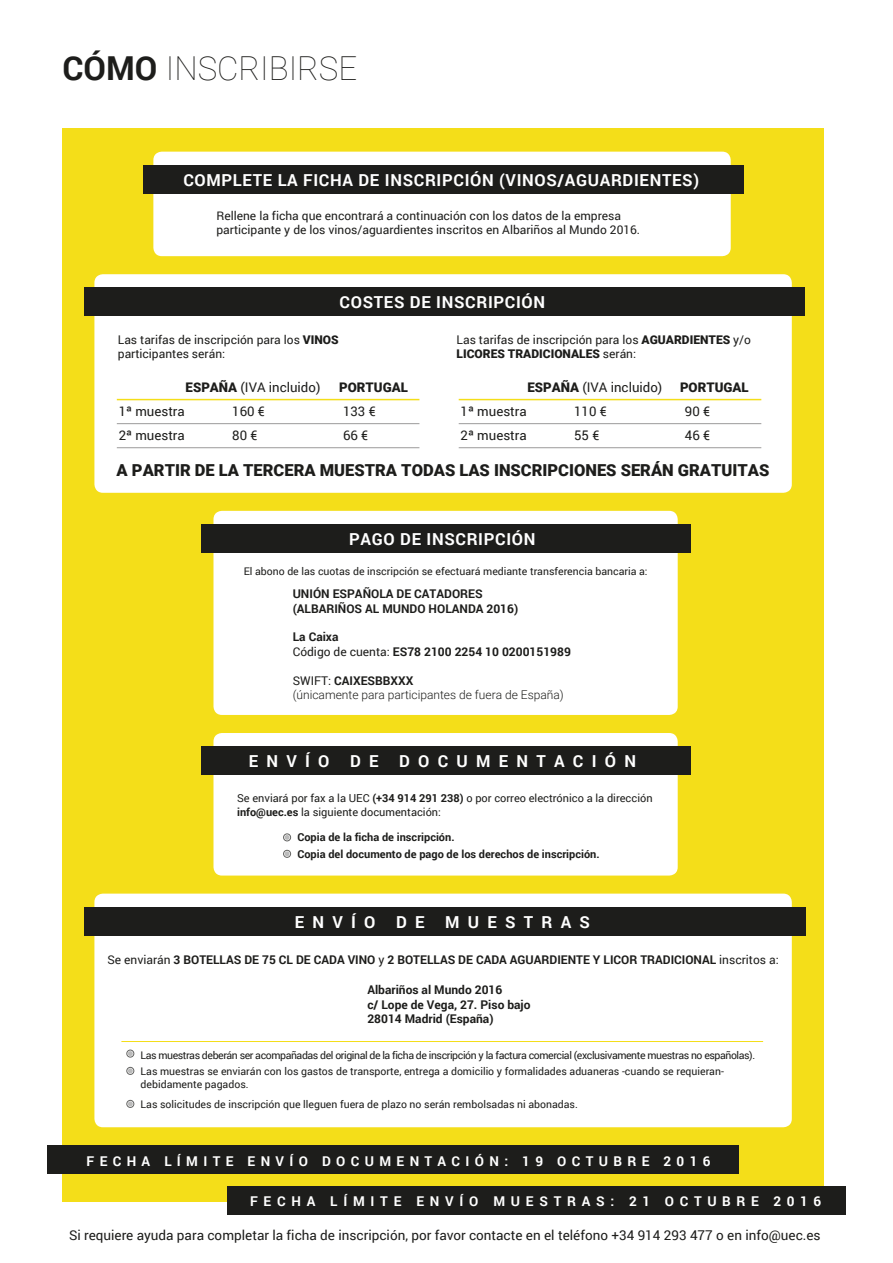
<style>
.page{position:relative;width:893px;height:1263px;background:#fff}
.page>*{position:absolute;margin:0;border:0;box-sizing:border-box;transform-origin:0 0}
.t1{font:100 33px "Roboto";color:#1d1d1b}
.t2{font:700 16.5px "Roboto";letter-spacing:.04em;color:#fff}
.t3{font:900 16.5px "Roboto";color:#1d1d1b}
.t4{font:700 16.5px "Roboto";letter-spacing:.5em;color:#fff}
.t5{font:13.5px "Roboto";color:#1d1d1b}
.t6{font:700 13.5px "Roboto";letter-spacing:.395em;color:#fff}
.t7{font:700 13.5px "Roboto";letter-spacing:.425em;color:#fff}
.t8{font:13.2px "Roboto";color:#1d1d1b}
.t9{font:900 13.2px "Roboto";color:#1d1d1b}
.t10{font:12px/14.4px "Roboto";color:#1d1d1b}
.t11{font:700 12px/14.4px "Roboto";color:#1d1d1b}
.t12{font:300 12px/14.4px "Roboto";color:#1d1d1b}
.t13{font:10.95px/13.2px "Roboto";color:#1d1d1b}
.t14{font:700 10.95px/16.5px "Roboto";color:#1d1d1b}
.t15{font:10.5px/16.5px "Roboto";letter-spacing:-.04em;color:#1d1d1b}
.t16{font:10.5px/20.4px "Roboto";color:#1d1d1b}
.s1{font-weight:700}
.s2{font-weight:900}
.s3{font-weight:400}
</style>
<div class="page">
<div style="left:63px;top:128px;width:761px;height:1074px;background:#f4de19"></div>
<div style="left:47px;top:1145px;width:691px;height:29px;background:#1d1d1b"></div>
<div style="left:227px;top:1186px;width:619px;height:29px;background:#1d1d1b"></div>
<div style="left:213px;top:511px;width:465px;height:204px;background:#fff;border-radius:9px"></div>
<div style="left:201px;top:524px;width:489px;height:29px;background:#1d1d1b"></div>
<div style="left:213px;top:733px;width:465px;height:142px;background:#fff;border-radius:9px"></div>
<div style="left:201px;top:746px;width:489px;height:29px;background:#1d1d1b"></div>
<div style="left:283px;top:833px;width:8px;height:8px;border:1px solid #1d1d1b;border-radius:50%"></div>
<svg style="left:285px;top:835px;width:5px;height:5px"></svg>
<div style="left:283px;top:850px;width:8px;height:8px;border:1px solid #1d1d1b;border-radius:50%"></div>
<svg style="left:285px;top:851px;width:5px;height:5px"></svg>
<div style="left:94px;top:894px;width:698px;height:233px;background:#fff;border-radius:9px"></div>
<div style="left:85px;top:907px;width:721px;height:29px;background:#1d1d1b"></div>
<hr style="left:121px;top:1041px;width:642px;height:1px;background:#f4de19">
<div style="left:126px;top:1050px;width:8px;height:7px;border:1px solid #1d1d1b;border-radius:50%"></div>
<svg style="left:128px;top:1051px;width:5px;height:5px"></svg>
<div style="left:126px;top:1067px;width:8px;height:8px;border:1px solid #1d1d1b;border-radius:50%"></div>
<svg style="left:128px;top:1068px;width:5px;height:5px"></svg>
<div style="left:126px;top:1100px;width:8px;height:8px;border:1px solid #1d1d1b;border-radius:50%"></div>
<svg style="left:128px;top:1101px;width:5px;height:5px"></svg>
<div style="left:153px;top:152px;width:578px;height:104px;background:#fff;border-radius:9px"></div>
<div style="left:143px;top:165px;width:600px;height:29px;background:#1d1d1b"></div>
<div style="left:94px;top:274px;width:698px;height:219px;background:#fff;border-radius:9px"></div>
<hr style="left:117px;top:399px;width:302px;height:1px;background:#f4de19">
<hr style="left:117px;top:423px;width:302px;height:1px;background:#9b9a9a">
<hr style="left:117px;top:447px;width:302px;height:1px;background:#9b9a9a">
<hr style="left:459px;top:399px;width:302px;height:1px;background:#f4de19">
<hr style="left:459px;top:423px;width:302px;height:1px;background:#9b9a9a">
<hr style="left:459px;top:447px;width:302px;height:1px;background:#9b9a9a">
<div style="left:85px;top:288px;width:720px;height:28px;background:#1d1d1b"></div>
<h1 class="t1" style="left:63px;top:46px;width:296px"><span class="s1">CÓMO</span> INSCRIBIRSE</h1>
<h2 class="t2" style="left:183px;top:170px;width:517px">COMPLETE LA FICHA DE INSCRIPCIÓN (VINOS/AGUARDIENTES)</h2>
<p class="t10" style="left:216px;top:208px;width:425px">Rellene la ficha que encontrará a continuación con los datos de la empresa participante y de los vinos/aguardientes inscritos en Albariños al Mundo 2016.</p>
<h2 class="t2" style="left:340px;top:293px;width:207px">COSTES DE INSCRIPCIÓN</h2>
<p class="t10" style="left:118px;top:332px;width:222px">Las tarifas de inscripción para los <span class="s2">VINOS </span>participantes serán:</p>
<p class="t10" style="left:457px;top:332px;width:296px">Las tarifas de inscripción para los <span class="s2">AGUARDIENTES</span> y/o<br><span class="s2">LICORES TRADICIONALES</span> serán:</p>
<p class="t8" style="left:186px;top:380px;width:136px"><span class="s2">ESPAÑA</span> (IVA incluido)</p>
<p class="t9" style="left:339px;top:378px;width:70px">PORTUGAL</p>
<p class="t8" style="left:528px;top:380px;width:136px"><span class="s2">ESPAÑA</span> (IVA incluido)</p>
<p class="t9" style="left:680px;top:378px;width:70px">PORTUGAL</p>
<p class="t8" style="left:119px;top:403px;width:68px">1ª muestra</p>
<p class="t8" style="left:232px;top:403px;width:34px">160 €</p>
<p class="t8" style="left:343px;top:403px;width:34px">133 €</p>
<p class="t8" style="left:119px;top:427px;width:68px">2ª muestra</p>
<p class="t8" style="left:232px;top:427px;width:27px">80 €</p>
<p class="t8" style="left:343px;top:427px;width:27px">66 €</p>
<p class="t8" style="left:461px;top:403px;width:68px">1ª muestra</p>
<p class="t8" style="left:574px;top:403px;width:34px">110 €</p>
<p class="t8" style="left:685px;top:403px;width:27px">90 €</p>
<p class="t8" style="left:461px;top:427px;width:68px">2ª muestra</p>
<p class="t8" style="left:574px;top:427px;width:27px">55 €</p>
<p class="t8" style="left:685px;top:427px;width:27px">46 €</p>
<h2 class="t3" style="left:117px;top:458px;width:654px">A PARTIR DE LA TERCERA MUESTRA TODAS LAS INSCRIPCIONES SERÁN GRATUITAS</h2>
<h2 class="t2" style="left:349px;top:529px;width:188px">PAGO DE INSCRIPCIÓN</h2>
<p class="t16" style="left:244px;top:561px;width:405px">El abono de las cuotas de inscripción se efectuará mediante transferencia bancaria a:</p>
<p class="t11" style="left:293px;top:587px;width:227px">UNIÓN ESPAÑOLA DE CATADORES (ALBARIÑOS AL MUNDO HOLANDA 2016)</p>
<p class="t11" style="left:293px;top:630px;width:280px">La Caixa<br><span class="s3">Código de cuenta:</span> ES78 2100 2254 10 0200151989</p>
<p class="t12" style="left:293px;top:673px;width:273px"><span class="s3">SWIFT:</span> <span class="s1">CAIXESBBXXX<br></span>(únicamente para participantes de fuera de España)</p>
<h2 class="t4" style="left:249px;top:752px;width:389px">ENVÍO DE DOCUMENTACIÓN</h2>
<p class="t13" style="left:237px;top:792px;width:417px">Se enviará por fax a la UEC <span class="s1">(+34 914 291 238)</span> o por correo electrónico a la dirección <span class="s1">info@uec.es</span> la siguiente documentación:</p>
<p class="t14" style="left:297px;top:829px;width:304px">Copia de la ficha de inscripción.<br>Copia del documento de pago de los derechos de inscripción.</p>
<h2 class="t4" style="left:295px;top:912px;width:297px">ENVÍO DE MUESTRAS</h2>
<p class="t11" style="left:107px;top:953px;width:673px"><span class="s3">Se enviarán</span> 3 BOTELLAS DE 75 CL DE CADA VINO <span class="s3">y</span> 2 BOTELLAS DE CADA AGUARDIENTE Y LICOR TRADICIONAL <span class="s3">inscritos a:</span></p>
<p class="t11" style="left:367px;top:982px;width:165px">Albariños al Mundo 2016<br>c/ Lope de Vega, 27. Piso bajo<br>28014 Madrid (España)</p>
<p class="t15" style="left:140px;top:1047px;width:616px">Las muestras deberán ser acompañadas del original de la ficha de inscripción y la factura comercial (exclusivamente muestras no españolas).<br>Las muestras se enviarán con los gastos de transporte, entrega a domicilio y formalidades aduaneras -cuando se requieran-</p>
<p class="t16" style="left:141px;top:1074px;width:439px">debidamente pagados.<br>Las solicitudes de inscripción que lleguen fuera de plazo no serán rembolsadas ni abonadas.</p>
<p class="t6" style="left:87px;top:1153px;width:625px">FECHA LÍMITE ENVÍO DOCUMENTACIÓN: 19 OCTUBRE 2016</p>
<p class="t7" style="left:250px;top:1193px;width:573px">FECHA LÍMITE ENVÍO MUESTRAS: 21 OCTUBRE 2016</p>
<p class="t5" style="left:69px;top:1227px;width:753px">Si requiere ayuda para completar la ficha de inscripción, por favor contacte en el teléfono +34 914 293 477 o en info@uec.es</p>
</div>
